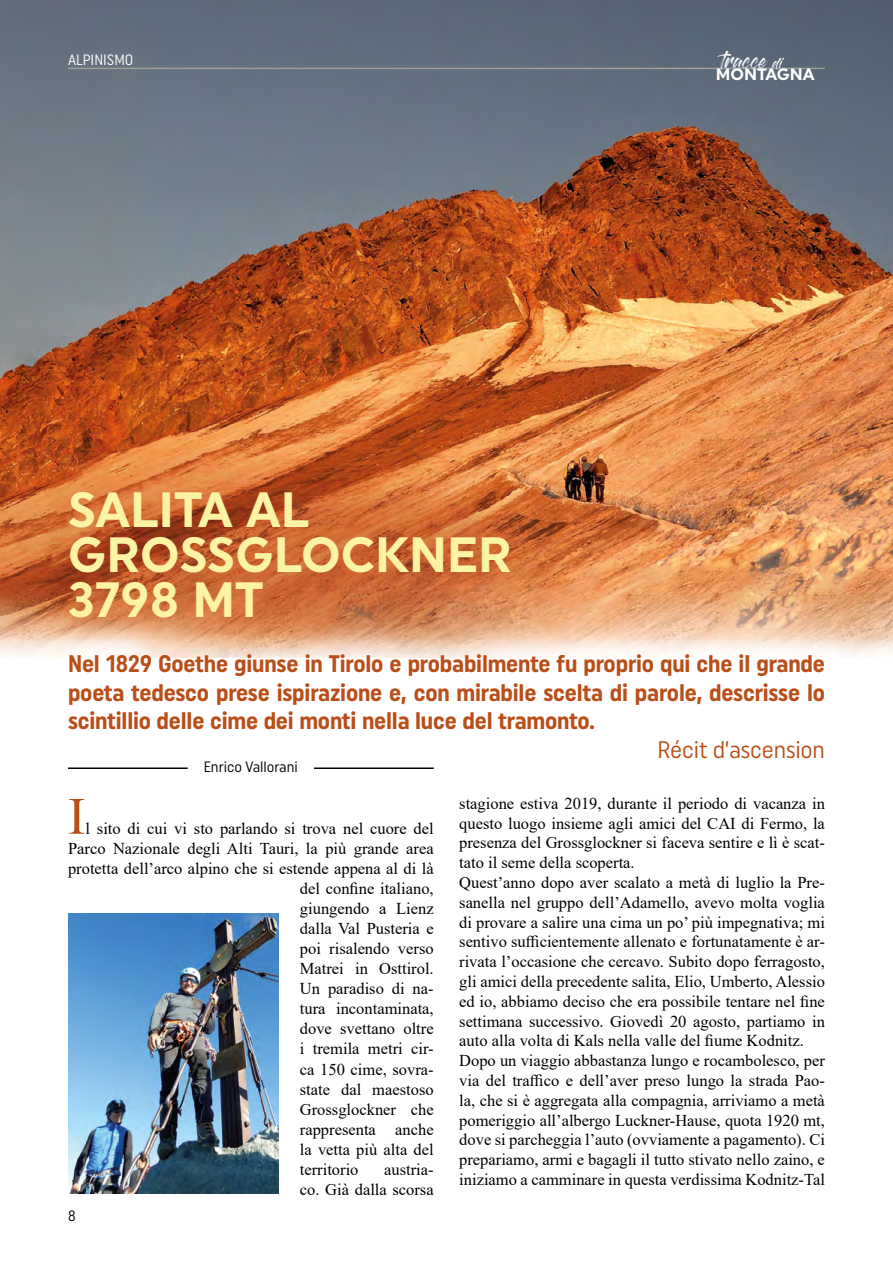
<style>
.page{position:relative;width:893px;height:1263px;background:#fff}
.page>*{position:absolute;margin:0;border:0;box-sizing:border-box;transform-origin:0 0}
.t1{font:52.5px "Times New Roman";color:#ba4e18}
.t2{font:700 49.5px/45px "Uniform";color:#fcf3a5}
.t3{font:700 24px/28.8px "Uniform Condensed";letter-spacing:-.01em;color:#ba4e18;text-align:justify}
.t4{font:24px "Uniform Condensed";letter-spacing:-.01em;color:#ba4e18}
.t5{font:16.5px/19.8px "Times New Roman";color:#000;text-align:right}
.t6{font:700 16.5px "Uniform";color:#fff}
.t7{font:15px "Uniform Condensed";color:#000}
.t8{font:15px "Uniform Condensed";color:#fff}
.t9{font:15px "Gloss And Bloom";color:#fff}
.s1{font-size:10.5px}
</style>
<div class="page">
<img style="left:0;top:0;width:893px;height:658px">
<hr style="left:68px;top:767px;width:120px;height:2px;background:#000">
<hr style="left:314px;top:767px;width:120px;height:2px;background:#000">
<img style="left:68px;top:913px;width:211px;height:281px">
<hr style="left:68px;top:68px;width:757px;height:1px;background:#9d9d9c">
<p class="t8" style="left:68px;top:51px;width:67px">ALPINISMO</p>
<p class="t9" style="left:721px;top:54px;width:63px">tracce <span class="s1">di</span></p>
<p class="t6" style="left:716px;top:65px;width:101px">MONTAGNA</p>
<h2 class="t2" style="left:68px;top:487px;width:445px">SALITA AL<br>GROSSGLOCKNER<br>3798 MT</h2>
<h3 class="t3" style="left:68px;top:649px;width:758px">Nel 1829 Goethe giunse in Tirolo e probabilmente fu proprio qui che il grande poeta tedesco prese ispirazione e, con mirabile scelta di parole, descrisse lo scintillio delle cime dei monti nella luce del tramonto.</h3>
<h3 class="t4" style="left:658px;top:735px;width:169px">Récit d’ascension</h3>
<p class="t7" style="left:204px;top:758px;width:95px">Enrico Vallorani</p>
<h1 class="t1" style="left:68px;top:779px;width:19px">I</h1>
<p class="t5" style="left:86px;top:818px;width:350px">l sito di cui vi sto parlando si trova nel cuore del</p>
<p class="t5" style="left:68px;top:838px;width:367px">Parco Nazionale degli Alti Tauri, la più grande area</p>
<p class="t5" style="left:68px;top:858px;width:367px">protetta dell’arco alpino che si estende appena al di là</p>
<p class="t5" style="left:300px;top:878px;width:135px">del confine italiano,</p>
<p class="t5" style="left:300px;top:898px;width:135px">giungendo a Lienz</p>
<p class="t5" style="left:300px;top:918px;width:135px">dalla Val Pusteria e</p>
<p class="t5" style="left:300px;top:938px;width:135px">poi risalendo verso</p>
<p class="t5" style="left:300px;top:958px;width:135px">Matrei in Osttirol.</p>
<p class="t5" style="left:300px;top:978px;width:135px">Un paradiso di na-</p>
<p class="t5" style="left:300px;top:998px;width:135px">tura incontaminata,</p>
<p class="t5" style="left:300px;top:1018px;width:135px">dove svettano oltre</p>
<p class="t5" style="left:300px;top:1038px;width:135px">i tremila metri cir-</p>
<p class="t5" style="left:300px;top:1058px;width:135px">ca 150 cime, sovra-</p>
<p class="t5" style="left:300px;top:1079px;width:135px">state dal maestoso</p>
<p class="t5" style="left:300px;top:1099px;width:135px">Grossglockner che</p>
<p class="t5" style="left:300px;top:1119px;width:135px">rappresenta anche</p>
<p class="t5" style="left:300px;top:1139px;width:135px">la vetta più alta del</p>
<p class="t5" style="left:300px;top:1159px;width:60px">territorio</p>
<p class="t5" style="left:300px;top:1159px;width:135px">austria-<br>co. Già dalla scorsa</p>
<p class="t7" style="left:68px;top:1206px;width:9px">8</p>
<p class="t5" style="left:459px;top:793px;width:367px;text-align:left">stagione estiva 2019, durante il periodo di vacanza in questo luogo insieme agli amici del CAI di Fermo, la presenza del Grossglockner si faceva sentire e lì è scat&shy;tato il seme della scoperta.<br>Quest’anno dopo aver scalato a metà di luglio la Pre&shy;sanella nel gruppo dell’Adamello, avevo molta voglia di provare a salire una cima un po’ più impegnativa; mi sentivo sufficientemente allenato e fortunatamente è ar&shy;rivata l’occasione che cercavo. Subito dopo ferragosto, gli amici della precedente salita, Elio, Umberto, Alessio ed io, abbiamo deciso che era possibile tentare nel fine settimana successivo. Giovedì 20 agosto, partiamo in auto alla volta di Kals nella valle del fiume Kodnitz.<br>Dopo un viaggio abbastanza lungo e rocambolesco, per via del traffico e dell’aver preso lungo la strada Pao&shy;la, che si è aggregata alla compagnia, arriviamo a metà pomeriggio all’albergo Luckner-Hause, quota 1920 mt, dove si parcheggia l’auto (ovviamente a pagamento). Ci prepariamo, armi e bagagli il tutto stivato nello zaino, e iniziamo a camminare in questa verdissima Kodnitz-Tal</p>
</div>
